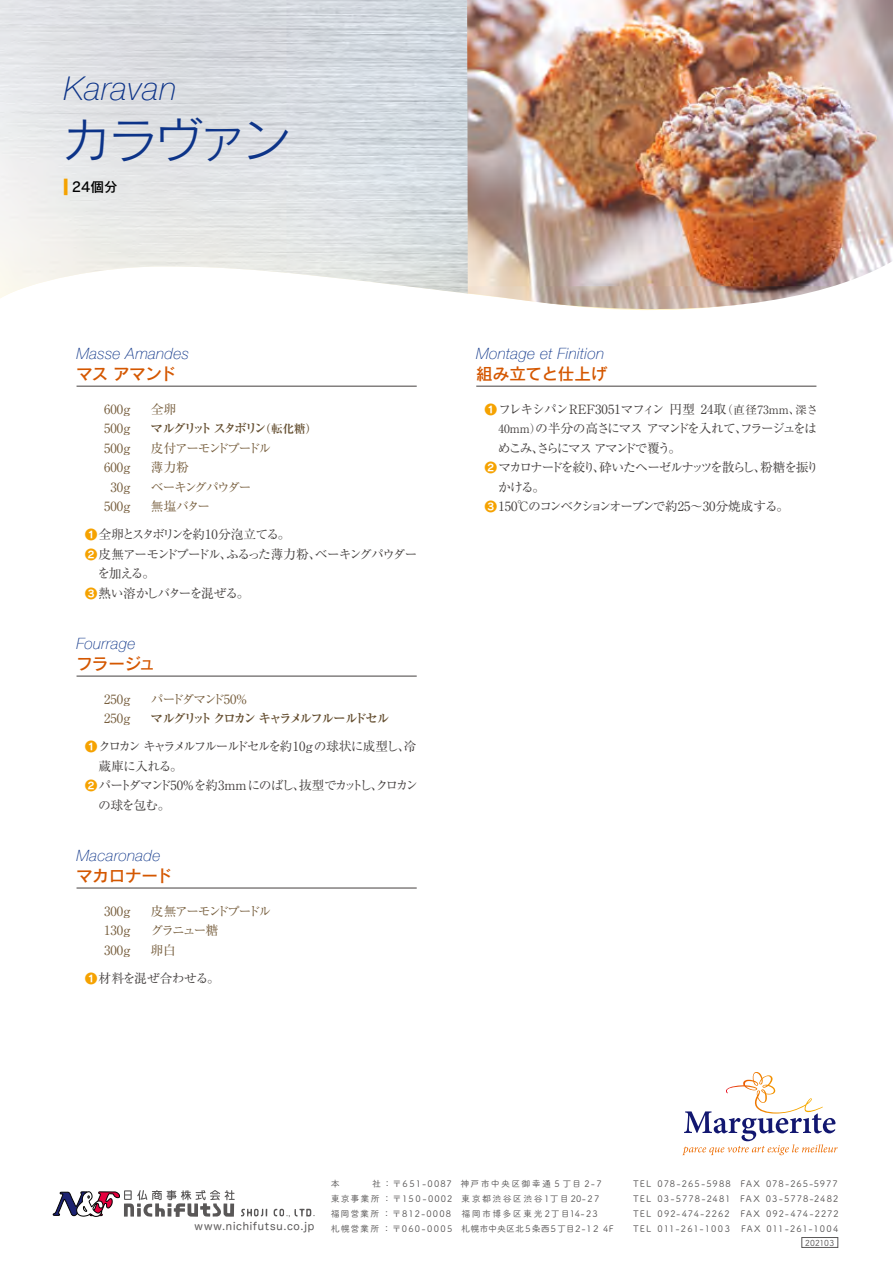
<style>
.page{position:relative;width:893px;height:1263px;background:#fff}
.page>*{position:absolute;margin:0;border:0;box-sizing:border-box;transform-origin:0 0}
.t1{font:49.5px "Rodin Pro M";letter-spacing:-.1em;color:#0c3388}
.t2{font:italic 100 32.85px "Helvetica Neue";letter-spacing:.02em;color:#0c3388}
.t3{font:16.65px "Rodin Pro DB";letter-spacing:-.03em;color:#d45700}
.t4{font:16.65px "Rodin Pro DB";color:#d45700}
.t5{font:italic 100 15.6px "Helvetica Neue";letter-spacing:.02em;color:#0c3388}
.t6{font:13.5px "Rodin Pro DB";color:#000}
.t7{font:12.75px "Ryumin Pro";letter-spacing:-.1em;color:#44403f}
.t8{font:12.75px/27.9px "Ryumin Pro";letter-spacing:-.125em;color:#44403f}
.t9{font:12.75px "Ryumin Pro";letter-spacing:-.035em;color:#765d3c}
.t10{font:12.75px/27.9px "Ryumin Pro";letter-spacing:-.135em;color:#44403f}
.t11{font:12.75px "Ryumin Pro";color:#44403f}
.t12{font:12.75px "Ryumin Pro";letter-spacing:-.145em;color:#765d3c}
.t13{font:12.75px "Ryumin Pro";letter-spacing:-.14em;color:#44403f}
.t14{font:700 12.75px "Ryumin Pro";letter-spacing:-.18em;color:#644e30}
.t15{font:12.75px/27.9px "Ryumin Pro";letter-spacing:-.035em;color:#44403f}
.t16{font:12.75px "Ryumin Pro";letter-spacing:-.13em;color:#765d3c}
.t17{font:12.75px "Ryumin Pro";letter-spacing:-.125em;color:#765d3c}
.t18{font:10.5px "Hira Maru Pro W4";letter-spacing:.07em;color:#595757}
.t19{font:9px/15px "Tsuku A Rd Gothic Std M";letter-spacing:.12em;color:#595757}
.t20{font:8.25px "Tsuku A Rd Gothic Std M";letter-spacing:.02em;color:#595757}
.s1{font-size:18.9px;color:#f5a200}
.s2{font-size:11.55px}
.s3{color:#765d3c}
.s4{font-family:"Rodin Pro B";font-size:12.15px;color:#f5a200}
.s5{font-weight:700;color:#644e30}
</style>
<div class="page">
<img style="left:467px;top:0;width:426px;height:310px">
<svg style="left:241px;top:1208px;width:26px;height:8px"></svg>
<svg style="left:52px;top:1190px;width:183px;height:27px"></svg>
<svg style="left:273px;top:1208px;width:42px;height:9px"></svg>
<div style="left:802px;top:1237px;width:36px;height:10px;border:1px solid #595757"></div>
<hr style="left:77px;top:386px;width:340px;height:1px;background:#44403f">
<hr style="left:77px;top:676px;width:340px;height:1px;background:#44403f">
<hr style="left:77px;top:888px;width:340px;height:1px;background:#44403f">
<hr style="left:476px;top:386px;width:340px;height:1px;background:#44403f">
<svg style="left:682px;top:1072px;width:156px;height:83px"></svg>
<h2 class="t2" style="left:64px;top:63px;width:114px">Karavan</h2>
<h1 class="t1" style="left:61px;top:108px;width:231px">カラヴァン</h1>
<h3 class="t6" style="left:64px;top:178px;width:55px"><span class="s1">■</span> 24個分</h3>
<h3 class="t5" style="left:77px;top:341px;width:114px">Masse Amandes</h3>
<h3 class="t3" style="left:76px;top:363px;width:101px">マス アマンド</h3>
<h3 class="t9" style="left:104px;top:399px;width:28px">600g</h3>
<h3 class="t9" style="left:151px;top:399px;width:27px">全卵</h3>
<h3 class="t9" style="left:104px;top:418px;width:28px">500g</h3>
<h3 class="t14" style="left:151px;top:418px;width:168px">マルグリット スタボリン<span class="s2">（転化糖）</span></h3>
<h3 class="t9" style="left:104px;top:438px;width:28px">500g</h3>
<h3 class="t12" style="left:151px;top:438px;width:122px">皮付アーモンドプードル</h3>
<h3 class="t9" style="left:104px;top:457px;width:28px">600g</h3>
<h3 class="t9" style="left:151px;top:457px;width:40px">薄力粉</h3>
<h3 class="t9" style="left:111px;top:477px;width:22px">30g</h3>
<h3 class="t17" style="left:151px;top:477px;width:102px">ベーキングパウダー</h3>
<h3 class="t9" style="left:104px;top:496px;width:28px">500g</h3>
<h3 class="t8" style="left:85px;top:492px;width:207px;text-indent:66px"><span class="s3">無塩バター<br></span><span class="s4">❶</span> 全卵とスタボリンを約10分泡立てる。</h3>
<h3 class="t7" style="left:85px;top:544px;width:334px"><span class="s4">❷</span> 皮無アーモンドプードル、ふるった薄力粉、ベーキングパウダー</h3>
<h3 class="t7" style="left:97px;top:563px;width:59px">を加える。</h3>
<h3 class="t7" style="left:85px;top:583px;width:166px"><span class="s4">❸</span> 熱い溶かしバターを混ぜる。</h3>
<h3 class="t5" style="left:77px;top:631px;width:60px">Fourrage</h3>
<h3 class="t3" style="left:76px;top:653px;width:81px">フラージュ</h3>
<h3 class="t9" style="left:104px;top:689px;width:28px">250g</h3>
<h3 class="t16" style="left:151px;top:689px;width:97px">パードダマンド50%</h3>
<h3 class="t9" style="left:104px;top:708px;width:28px">250g</h3>
<h3 class="t10" style="left:85px;top:704px;width:333px;text-indent:66px"><span class="s5">マルグリット クロカン キャラメルフルールドセル<br></span><span class="s4">❶</span> クロカンキャラメルフルールドセルを約10g の球状に成型し、冷</h3>
<h3 class="t7" style="left:99px;top:756px;width:86px">蔵庫に入れる。</h3>
<h3 class="t8" style="left:85px;top:771px;width:335px"><span class="s4">❷</span> パートダマンド50%を約3mm にのばし、抜型でカットし、クロカン</h3>
<h3 class="t7" style="left:98px;top:795px;width:74px">の球を包む。</h3>
<h3 class="t5" style="left:77px;top:843px;width:86px">Macaronade</h3>
<h3 class="t3" style="left:76px;top:865px;width:98px">マカロナード</h3>
<h3 class="t9" style="left:104px;top:901px;width:28px">300g</h3>
<h3 class="t12" style="left:151px;top:901px;width:122px">皮無アーモンドプードル</h3>
<h3 class="t9" style="left:104px;top:920px;width:28px">130g</h3>
<h3 class="t9" style="left:151px;top:920px;width:69px">グラニュー糖</h3>
<h3 class="t9" style="left:104px;top:940px;width:28px">300g</h3>
<h3 class="t15" style="left:85px;top:935px;width:136px;text-indent:66px"><span class="s3">卵白<br></span><span class="s4">❶</span> 材料を混ぜ合わせる。</h3>
<h3 class="t5" style="left:476px;top:341px;width:129px">Montage et Finition</h3>
<h3 class="t4" style="left:476px;top:363px;width:133px">組み立てと仕上げ</h3>
<h3 class="t11" style="left:485px;top:399px;width:335px"><span class="s4">❶</span>フレキシパンREF3051マフィン円型 24取<span class="s2">（直径73mm、深さ</span></h3>
<h3 class="t7" style="left:498px;top:418px;width:320px"><span class="s2">40mm）</span>の半分の高さにマスアマンドを入れて、フラージュをは</h3>
<h3 class="t13" style="left:498px;top:438px;width:185px">めこみ、さらにマスアマンドで覆う。</h3>
<h3 class="t8" style="left:485px;top:453px;width:336px"><span class="s4">❷</span> マカロナードを絞り、砕いたヘーゼルナッツを散らし、粉糖を振り</h3>
<h3 class="t7" style="left:498px;top:477px;width:48px">かける。</h3>
<h3 class="t7" style="left:485px;top:496px;width:306px"><span class="s4">❸</span> 150℃のコンベクションオーブンで約25〜30分焼成する。</h3>
<p class="t19" style="left:331px;top:1175px;width:284px">本　　　社：〒651-0087 神戸市中央区御幸通 5 丁目 2-7<br>東京事業所：〒150-0002 東京都渋谷区渋谷1丁目20-27<br>福岡営業所：〒812-0008 福岡市博多区東光2丁目14-23<br>札幌営業所：〒060-0005 札幌市中央区北５条西５丁目２-１２ 4F</p>
<p class="t19" style="left:633px;top:1175px;width:207px">TEL 078-265-5988 FAX 078-265-5977<br>TEL 03-5778-2481 FAX 03-5778-2482<br>TEL 092-474-2262　FAX 092-474-2272</p>
<p class="t18" style="left:195px;top:1217px;width:121px">www.nichifutsu.co.jp</p>
<p class="t19" style="left:633px;top:1220px;width:207px">TEL 011-261-1003　FAX 011-261-1004</p>
<p class="t20" style="left:805px;top:1236px;width:31px">202103</p>
</div>
